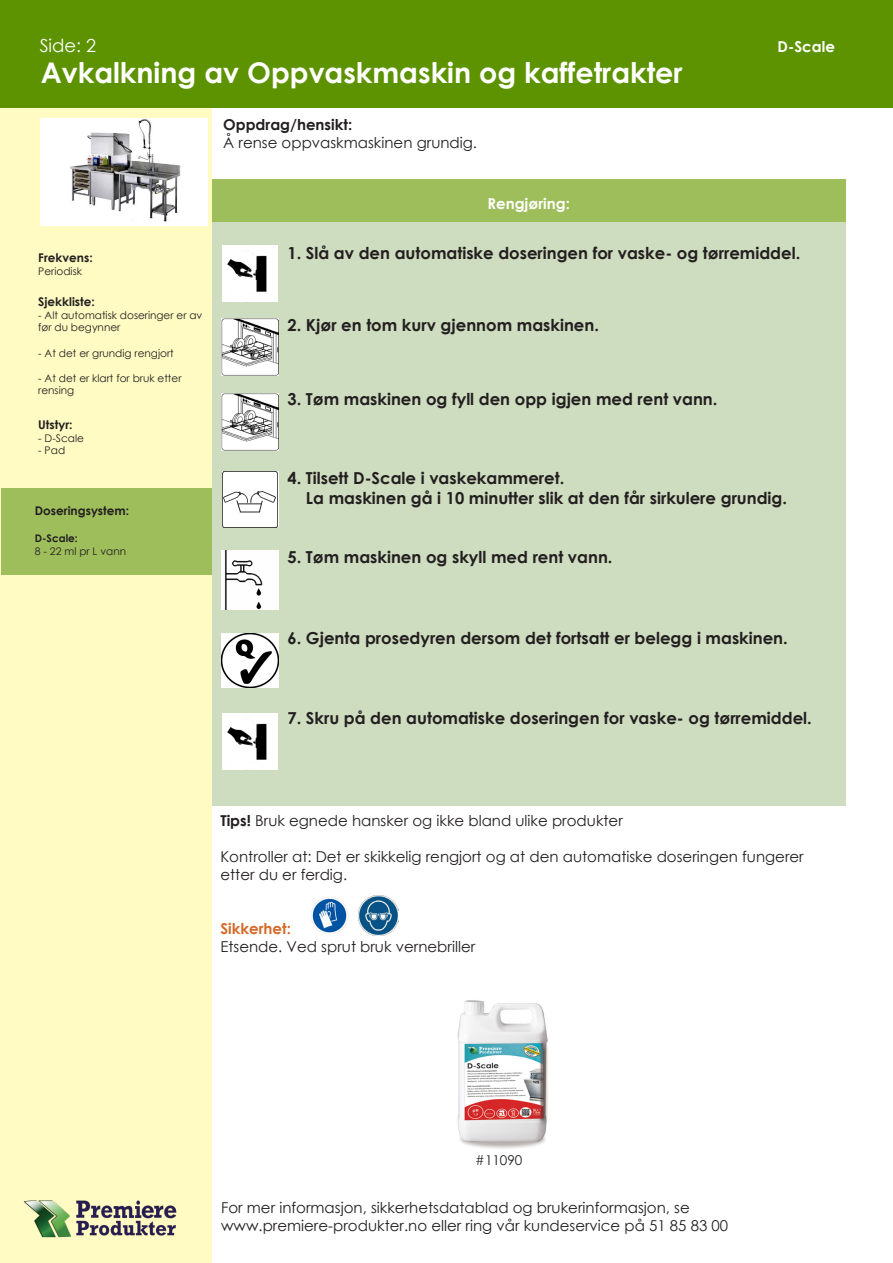
<style>
.page{position:relative;width:893px;height:1263px;background:#fff}
.page>*{position:absolute;margin:0;border:0;box-sizing:border-box;transform-origin:0 0}
.t1{font:700 28.5px "Century Gothic";color:#fff}
.t2{font:18px "Century Gothic";color:#fff}
.t3{font:700 16.5px "Century Gothic";color:#231f20}
.t4{font:15px/18px "Century Gothic";color:#231f20}
.t5{font:700 15px "Century Gothic";color:#fff}
.t6{font:700 15px "Century Gothic";color:#231f20}
.t7{font:700 15px "Century Gothic";color:#d56a29}
.t8{font:13.5px "Century Gothic";color:#231f20}
.t9{font:700 12px "Century Gothic";color:#231f20}
.t10{font:10.5px/12.6px "Century Gothic";color:#231f20}
.t11{font:700 10.5px "Century Gothic";color:#231f20}
.s1{font-weight:700}
</style>
<div class="page">
<div style="left:0;top:99px;width:211px;height:1164px;background:#fffbc2"></div>
<div style="left:0;top:0;width:893px;height:107px;background:#5d9300"></div>
<img style="left:23px;top:1200px;width:154px;height:38px">
<div style="left:1px;top:488px;width:212px;height:86px;background:#9ebd5b"></div>
<div style="left:40px;top:119px;width:168px;height:107px;background:#fff"></div>
<img style="left:70px;top:119px;width:111px;height:103px">
<img style="left:457px;top:1000px;width:91px;height:149px">
<div style="left:212px;top:179px;width:633px;height:51px;background:#9ebd5b"></div>
<div style="left:212px;top:222px;width:633px;height:584px;background:#cedcbf"></div>
<img style="left:222px;top:246px;width:56px;height:56px">
<img style="left:222px;top:471px;width:56px;height:56px">
<img style="left:222px;top:318px;width:57px;height:58px">
<img style="left:222px;top:551px;width:57px;height:59px">
<img style="left:311px;top:897px;width:37px;height:37px">
<img style="left:358px;top:895px;width:41px;height:40px">
<img style="left:222px;top:393px;width:57px;height:58px">
<img style="left:222px;top:634px;width:57px;height:53px">
<img style="left:222px;top:713px;width:56px;height:56px">
<p class="t2" style="left:40px;top:33px;width:58px">Side: 2</p>
<p class="t5" style="left:778px;top:35px;width:59px">D-Scale</p>
<p class="t1" style="left:41px;top:51px;width:643px">Avkalkning av Oppvaskmaskin og kaffetrakter</p>
<p class="t9" style="left:38px;top:248px;width:56px">Frekvens:</p>
<p class="t10" style="left:38px;top:264px;width:45px">Periodisk</p>
<p class="t9" style="left:38px;top:293px;width:58px">Sjekkliste:</p>
<p class="t10" style="left:38px;top:308px;width:166px">- Alt automatisk doseringer er av</p>
<p class="t10" style="left:38px;top:321px;width:84px">før du begynner</p>
<p class="t10" style="left:38px;top:346px;width:137px">- At det er grundig rengjort</p>
<p class="t10" style="left:38px;top:371px;width:145px">- At det er klart for bruk etter rensing</p>
<p class="t9" style="left:38px;top:416px;width:36px">Utstyr:</p>
<p class="t10" style="left:38px;top:432px;width:47px">- D-Scale</p>
<p class="t10" style="left:38px;top:444px;width:28px">- Pad</p>
<p class="t9" style="left:35px;top:502px;width:96px">Doseringsystem:</p>
<p class="t11" style="left:35px;top:531px;width:45px">D-Scale:</p>
<p class="t10" style="left:35px;top:545px;width:93px">8 - 22 ml pr L vann</p>
<p class="t6" style="left:223px;top:113px;width:130px">Oppdrag/hensikt:</p>
<p class="t4" style="left:223px;top:134px;width:255px">Å rense oppvaskmaskinen grundig.</p>
<p class="t5" style="left:487px;top:193px;width:84px">Rengjøring:</p>
<p class="t3" style="left:287px;top:241px;width:514px">1. Slå av den automatiske doseringen for vaske- og tørremiddel.</p>
<p class="t3" style="left:287px;top:313px;width:313px">2. Kjør en tom kurv gjennom maskinen.</p>
<p class="t3" style="left:287px;top:386px;width:431px">3. Tøm maskinen og fyll den opp igjen med rent vann.</p>
<p class="t3" style="left:287px;top:465px;width:278px">4. Tilsett D-Scale i vaskekammeret.</p>
<p class="t3" style="left:306px;top:485px;width:483px">La maskinen gå i 10 minutter slik at den får sirkulere grundig.</p>
<p class="t3" style="left:287px;top:545px;width:327px">5. Tøm maskinen og skyll med rent vann.</p>
<p class="t3" style="left:287px;top:625px;width:502px">6. Gjenta prosedyren dersom det fortsatt er belegg i maskinen.</p>
<p class="t3" style="left:287px;top:705px;width:526px">7. Skru på den automatiske doseringen for vaske- og tørremiddel.</p>
<p class="t4" style="left:220px;top:811px;width:404px"><span class="s1">Tips!</span> Bruk egnede hansker og ikke bland ulike produkter</p>
<p class="t4" style="left:220px;top:847px;width:585px">Kontroller at: Det er skikkelig rengjort og at den automatiske doseringen fungerer etter du er ferdig.</p>
<p class="t7" style="left:220px;top:917px;width:72px">Sikkerhet:</p>
<p class="t4" style="left:220px;top:937px;width:256px">Etsende. Ved sprut bruk vernebriller</p>
<p class="t8" style="left:475px;top:1150px;width:49px">#11090</p>
<p class="t4" style="left:221px;top:1198px;width:470px">For mer informasjon, sikkerhetsdatablad og brukerinformasjon, se</p>
<p class="t4" style="left:221px;top:1216px;width:508px">www.premiere-produkter.no eller ring vår kundeservice på 51 85 83 00</p>
</div>
